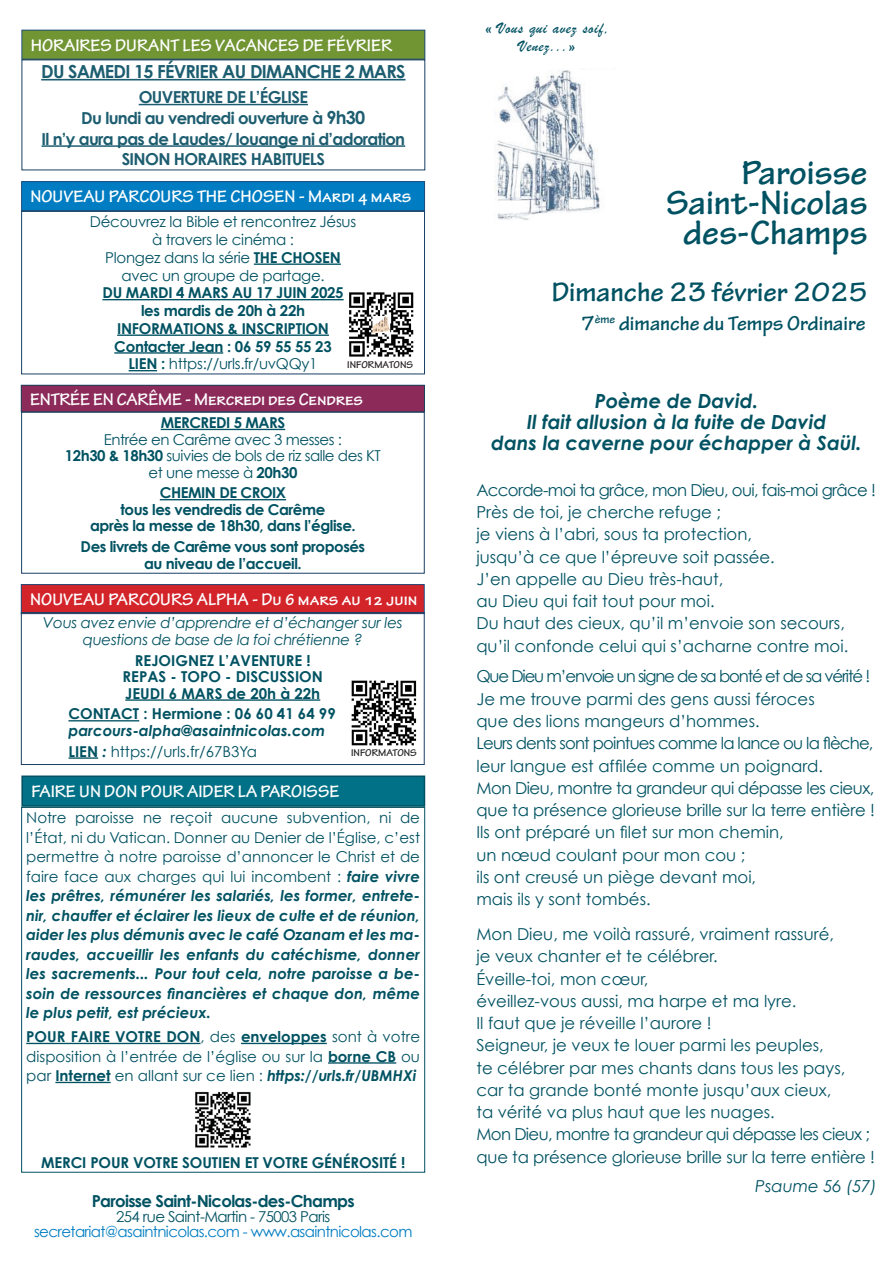
<style>
.page{position:relative;width:893px;height:1263px;background:#fff}
.page>*{position:absolute;margin:0;border:0;box-sizing:border-box;transform-origin:0 0}
.t1{font:700 36px/30px "Tekton Pro";color:#005262;text-align:right}
.t2{font:700 28.5px "Tekton Pro";color:#005262}
.t3{font:700 21px "Tekton Pro";color:#005262}
.t4{font:italic 700 19.5px/21px "Century Gothic";color:#005262;text-align:center}
.t5{font:700 18px "Tekton Pro";color:#fff}
.t6{font:700 18px "Century Gothic";letter-spacing:-.04em;color:#1d5d70}
.t7{font:16.5px/22.2px "Century Gothic";color:#005262}
.t8{font:700 16.5px/20.7px "Century Gothic";letter-spacing:-.04em;color:#1d5d70;text-align:center}
.t9{font:700 16.5px "Century Gothic";letter-spacing:-.04em;color:#005262}
.t10{font:16.5px/18px "Brush Script";letter-spacing:.04em;color:#005262;text-align:center}
.t11{font:italic 16.5px "Century Gothic";color:#005262}
.t12{font:italic 700 15px/19.5px "Century Gothic";color:#005262}
.t13{font:15px/17.7px "Century Gothic";letter-spacing:-.02em;color:#005262;text-align:center}
.t14{font:700 15px/17.7px "Century Gothic";letter-spacing:-.02em;color:#005262;text-align:center}
.t15{font:700 15px/16.5px "Century Gothic";color:#005262;text-align:center}
.t16{font:italic 15px/16.5px "Century Gothic";letter-spacing:-.02em;color:#005262;text-align:center}
.t17{font:15px "Century Gothic";letter-spacing:-.04em;color:#007dc2}
.t18{font:15px "Century Gothic";letter-spacing:-.04em;color:#005262}
.t19{font:700 10.5px "Tekton Pro";color:#231f20}
.s1{font-size:18px}
.s2{font-weight:700}
.s3{font-weight:400}
.s4{font-style:normal}
.s5{font-weight:400;font-style:normal}
.s6{font-weight:700;font-style:italic}
</style>
<div class="page">
<img style="left:494px;top:68px;width:106px;height:152px">
<hr style="left:161px;top:429px;width:124px;height:1px;background:#005262">
<hr style="left:160px;top:499px;width:126px;height:1px;background:#005262">
<div style="left:21px;top:412px;width:404px;height:162px;border:1px solid #1a4065"></div>
<div style="left:21px;top:385px;width:403px;height:27px;background:#8c2a5a"></div>
<div style="left:21px;top:385px;width:404px;height:27px;border:1px solid #1b405b"></div>
<div style="left:22px;top:182px;width:403px;height:29px;background:#007dc2"></div>
<div style="left:21px;top:181px;width:404px;height:30px;border:1px solid #214d7b"></div>
<hr style="left:254px;top:263px;width:87px;height:2px;background:#005262">
<hr style="left:102px;top:299px;width:242px;height:1px;background:#005262">
<hr style="left:117px;top:334px;width:212px;height:2px;background:#005262">
<hr style="left:114px;top:352px;width:109px;height:2px;background:#005262">
<svg style="left:129px;top:370px;width:28px;height:1px"></svg>
<div style="left:21px;top:211px;width:404px;height:163px;border:1px solid #1a4065"></div>
<img style="left:349px;top:292px;width:65px;height:65px">
<div style="left:21px;top:585px;width:403px;height:29px;background:#d3242a"></div>
<div style="left:21px;top:584px;width:404px;height:30px;border:1px solid #214d7b"></div>
<hr style="left:125px;top:699px;width:195px;height:2px;background:#005262">
<hr style="left:68px;top:720px;width:71px;height:1px;background:#005262">
<hr style="left:68px;top:757px;width:30px;height:2px;background:#005262">
<div style="left:21px;top:612px;width:404px;height:153px;border:1px solid #1a4065"></div>
<img style="left:351px;top:680px;width:66px;height:66px">
<div style="left:22px;top:30px;width:403px;height:29px;background:#729534"></div>
<div style="left:21px;top:30px;width:404px;height:30px;border:1px solid #214d7b"></div>
<hr style="left:41px;top:79px;width:364px;height:1px;background:#1d5d70">
<hr style="left:139px;top:104px;width:169px;height:1px;background:#1d5d70">
<hr style="left:42px;top:145px;width:363px;height:2px;background:#1d5d70">
<div style="left:22px;top:776px;width:402px;height:30px;background:#007186"></div>
<div style="left:21px;top:775px;width:404px;height:32px;border:2px solid #005262"></div>
<hr style="left:26px;top:1043px;width:175px;height:1px;background:#005262">
<hr style="left:241px;top:1043px;width:86px;height:1px;background:#005262">
<hr style="left:328px;top:1062px;width:68px;height:2px;background:#005262">
<hr style="left:55px;top:1082px;width:56px;height:1px;background:#005262">
<div style="left:21px;top:807px;width:404px;height:365px;border:1px solid #005262"></div>
<img style="left:195px;top:1091px;width:56px;height:57px">
<p class="t5" style="left:31px;top:34px;width:363px">HORAIRES DURANT LES VACANCES DE FÉVRIER</p>
<p class="t6" style="left:41px;top:60px;width:366px">DU SAMEDI 15 FÉVRIER AU DIMANCHE 2 MARS</p>
<p class="t8" style="left:42px;top:86px;width:365px">OUVERTURE DE L’ÉGLISE<br>Du lundi au vendredi ouverture à <span class="s1">9h30<br></span>Il n’y aura pas de Laudes/ louange ni d’adoration SINON HORAIRES HABITUELS</p>
<p class="t5" style="left:30px;top:186px;width:383px">NOUVEAU PARCOURS THE CHOSEN - Mardi 4 mars</p>
<p class="t13" style="left:90px;top:213px;width:268px">Découvrez la Bible et rencontrez Jésus à travers le cinéma :<br>Plongez dans la série <span class="s2">THE CHOSEN </span>avec un groupe de partage.</p>
<p class="t14" style="left:102px;top:284px;width:243px">DU MARDI 4 MARS AU 17 JUIN 2025 les mardis de 20h à 22h<br>INFORMATIONS &amp; INSCRIPTION<br>Contacter Jean : 06 59 55 55 23<br>LIEN : <span class="s3">https://urls.fr/uvQQy1</span></p>
<p class="t19" style="left:347px;top:358px;width:67px">INFORMATONS</p>
<p class="t5" style="left:30px;top:388px;width:334px">ENTRÉE EN CARÊME - Mercredi des Cendres</p>
<p class="t14" style="left:161px;top:413px;width:126px">MERCREDI 5 MARS</p>
<p class="t13" style="left:65px;top:431px;width:318px;line-height:16.5px">Entrée en Carême avec 3 messes :<br><span class="s2">12h30 &amp; 18h30</span> suivies de bols de riz salle des KT et une messe à <span class="s2">20h30</span></p>
<p class="t14" style="left:90px;top:484px;width:267px;line-height:16.5px">CHEMIN DE CROIX<br>tous les vendredis de Carême<br>après la messe de 18h30, dans l’église.</p>
<p class="t14" style="left:81px;top:538px;width:286px;line-height:16.5px">Des livrets de Carême vous sont proposés au niveau de l’accueil.</p>
<p class="t5" style="left:30px;top:589px;width:389px">NOUVEAU PARCOURS ALPHA - Du 6 mars au 12 juin</p>
<p class="t16" style="left:43px;top:614px;width:361px">Vous avez envie d’apprendre et d’échanger sur les questions de base de la foi chrétienne ?</p>
<p class="t15" style="left:123px;top:652px;width:202px">REJOIGNEZ L’AVENTURE !<br>REPAS - TOPO - DISCUSSION<br>JEUDI 6 MARS de 20h à 22h</p>
<p class="t15" style="left:68px;top:705px;width:269px">CONTACT : Hermione : 06 60 41 64 99</p>
<p class="t12" style="left:68px;top:720px;width:258px;line-height:20.7px">parcours-alpha@asaintnicolas.com<br><span class="s4">LIEN</span> : <span class="s5">https://urls.fr/67B3Ya</span></p>
<p class="t19" style="left:351px;top:746px;width:67px">INFORMATONS</p>
<p class="t5" style="left:31px;top:781px;width:309px">FAIRE UN DON POUR AIDER LA PAROISSE</p>
<p class="t12" style="left:26px;top:808px;width:395px;text-align:justify"><span class="s5">Notre paroisse ne reçoit aucune subvention, ni de l’État, ni du Vatican. Donner au Denier de l’Église, c’est permettre à notre paroisse d’annoncer le Christ et de faire face aux charges qui lui incombent :</span> faire vivre les prêtres, rémunérer les salariés, les former, entrete&shy;nir, chauffer et éclairer les lieux de culte et de réunion, aider les plus démunis avec le café Ozanam et les ma&shy;raudes, accueillir les enfants du catéchisme, donner les sacrements... Pour tout cela, notre paroisse a be&shy;soin de ressources financières et chaque don, même le plus petit, est précieux.</p>
<p class="t13" style="left:26px;top:1027px;width:395px;line-height:19.5px;text-align:justify"><span class="s2">POUR FAIRE VOTRE DON</span>, des <span class="s2">enveloppes</span> sont à votre disposition à l’entrée de l’église ou sur la <span class="s2">borne CB</span> ou par <span class="s2">Internet</span> en allant sur ce lien : <span class="s6">https://urls.fr/UBMHXi</span></p>
<p class="t14" style="left:41px;top:1153px;width:366px">MERCI POUR VOTRE SOUTIEN ET VOTRE GÉNÉROSITÉ !</p>
<p class="t9" style="left:92px;top:1191px;width:265px">Paroisse Saint-Nicolas-des-Champs</p>
<p class="t18" style="left:116px;top:1208px;width:215px">254 rue Saint-Martin - 75003 Paris</p>
<p class="t17" style="left:34px;top:1223px;width:380px">secretariat@asaintnicolas.com - www.asaintnicolas.com</p>
<p class="t10" style="left:485px;top:19px;width:125px">« Vous qui avez soif,<br>Venez...»</p>
<h1 class="t1" style="left:666px;top:159px;width:203px">Paroisse<br>Saint-Nicolas des-Champs</h1>
<h2 class="t2" style="left:552px;top:276px;width:317px">Dimanche 23 février 2025</h2>
<p class="t3" style="left:581px;top:311px;width:286px">7<sup>ème</sup> dimanche du Temps Ordinaire</p>
<p class="t4" style="left:491px;top:390px;width:372px">Poème de David.<br>Il fait allusion à la fuite de David<br>dans la caverne pour échapper à Saül.</p>
<p class="t7" style="left:476px;top:479px;width:401px">Accorde-moi ta grâce, mon Dieu, oui, fais-moi grâce !<br>Près de toi, je cherche refuge ;<br>je viens à l’abri, sous ta protection,<br>jusqu’à ce que l’épreuve soit passée.<br>J’en appelle au Dieu très-haut,<br>au Dieu qui fait tout pour moi.<br>Du haut des cieux, qu’il m’envoie son secours, qu’il confonde celui qui s’acharne contre moi.</p>
<p class="t7" style="left:476px;top:665px;width:400px">Que Dieu m’envoie un signe de sa bonté et de sa vérité !<br>Je me trouve parmi des gens aussi féroces<br>que des lions mangeurs d’hommes.<br>Leurs dents sont pointues comme la lance ou la flèche, leur langue est affilée comme un poignard.<br>Mon Dieu, montre ta grandeur qui dépasse les cieux, que ta présence glorieuse brille sur la terre entière !<br>Ils ont préparé un filet sur mon chemin,<br>un nœud coulant pour mon cou ;<br>ils ont creusé un piège devant moi,<br>mais ils y sont tombés.</p>
<p class="t7" style="left:476px;top:923px;width:400px">Mon Dieu, me voilà rassuré, vraiment rassuré,<br>je veux chanter et te célébrer.<br>Éveille-toi, mon cœur,<br>éveillez-vous aussi, ma harpe et ma lyre.<br>Il faut que je réveille l’aurore !<br>Seigneur, je veux te louer parmi les peuples,<br>te célébrer par mes chants dans tous les pays, car ta grande bonté monte jusqu’aux cieux,<br>ta vérité va plus haut que les nuages.<br>Mon Dieu, montre ta grandeur qui dépasse les cieux ; que ta présence glorieuse brille sur la terre entière !</p>
<p class="t11" style="left:755px;top:1176px;width:123px">Psaume 56 (57)</p>
</div>
